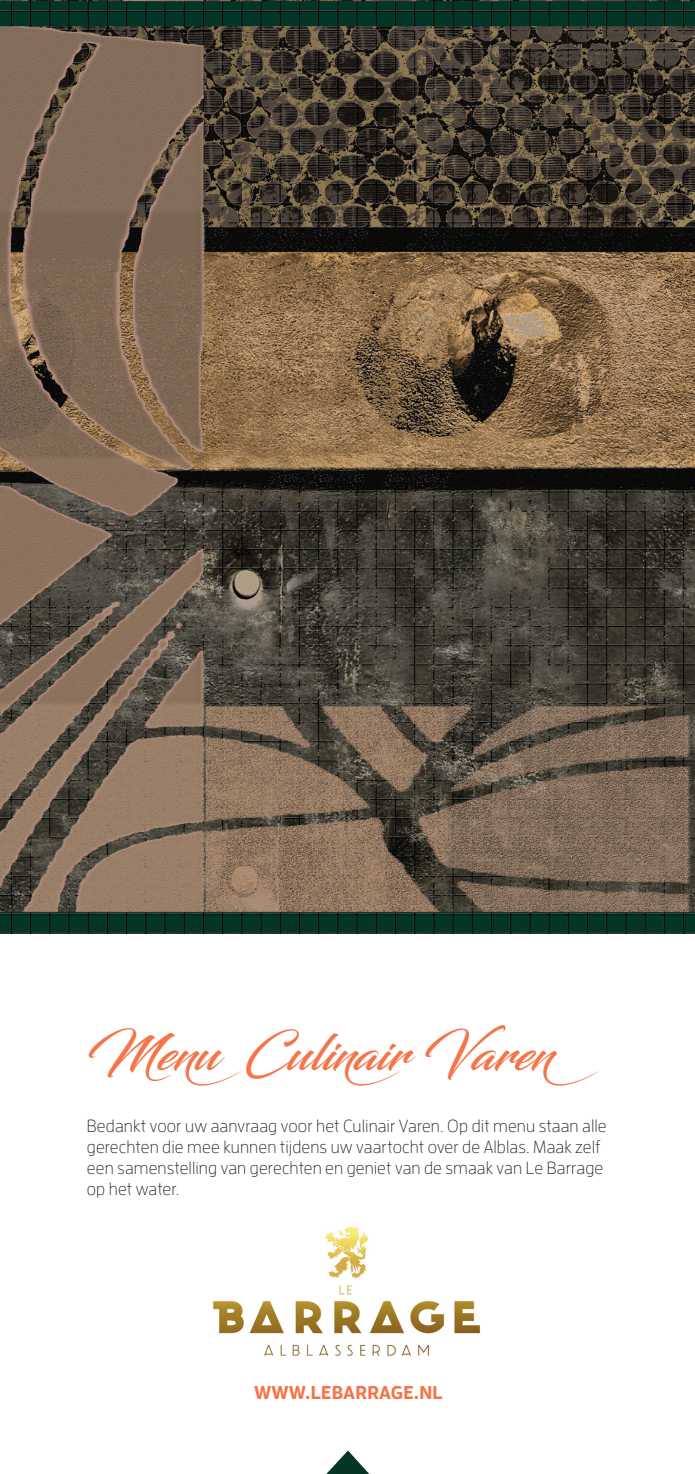
<style>
.page{position:relative;width:695px;height:1474px;background:#fff}
.page>*{position:absolute;margin:0;border:0;box-sizing:border-box;transform-origin:0 0}
.t1{font:49.7px "Blacksword";color:#f37549}
.t2{font:700 18.55px "Enzo OT";letter-spacing:.01em;color:#f37549}
.t3{font:300 17.5px/21px "Enzo OT";letter-spacing:.005em;color:#231f20}
</style>
<div class="page">
<img style="left:0;top:0;width:694px;height:933px">
<svg style="left:327px;top:1450px;width:42px;height:23px"></svg>
<img style="left:213px;top:1227px;width:267px;height:129px">
<p class="t1" style="left:87px;top:1023px;width:515px">Menu Culinair Varen</p>
<p class="t3" style="left:87px;top:1115px;width:521px">Bedankt voor uw aanvraag voor het Culinair Varen. Op dit menu staan alle gerechten die mee kunnen tijdens uw vaartocht over de Alblas. Maak zelf een samenstelling van gerechten en geniet van de smaak van Le Barrage op het water.</p>
<p class="t2" style="left:254px;top:1381px;width:190px">WWW.LEBARRAGE.NL</p>
</div>
